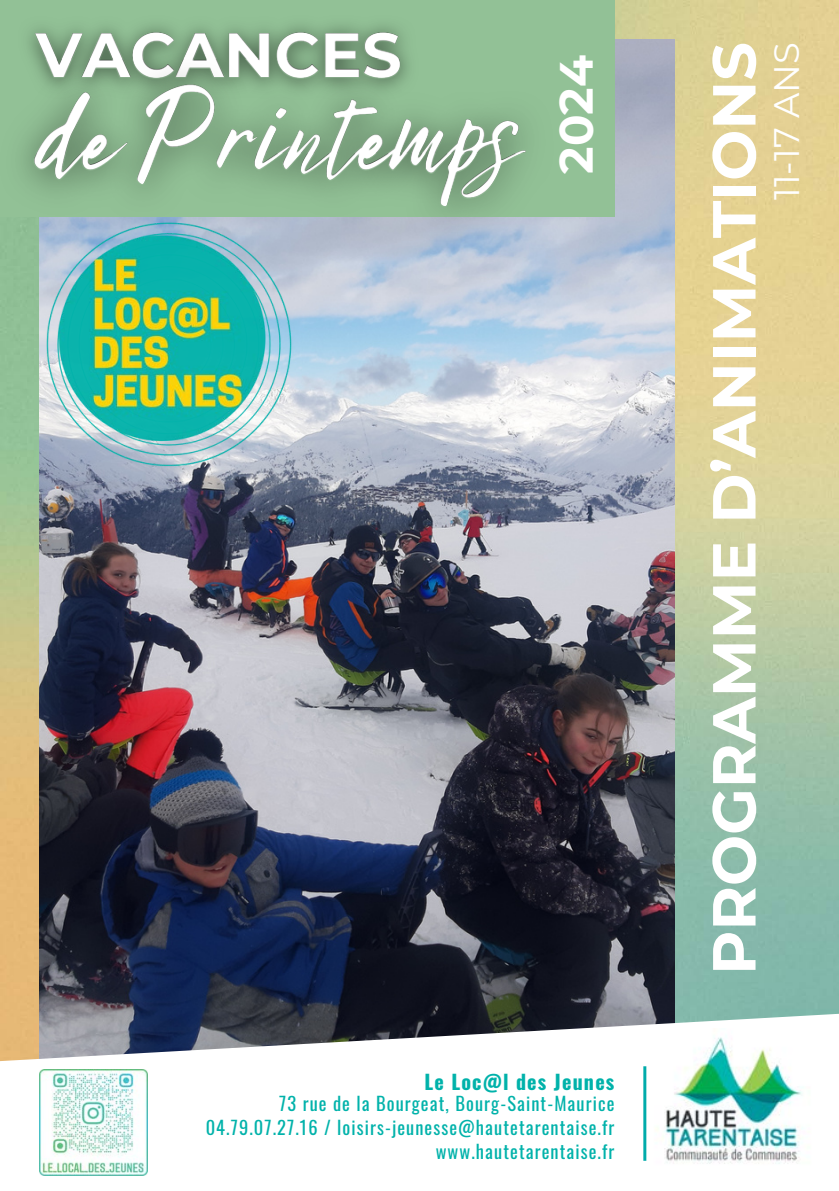
<style>
.page{position:relative;width:839px;height:1191px;background:#fff}
.page>*{position:absolute;margin:0;border:0;box-sizing:border-box;transform-origin:0 0}
.t1{font:700 60.6px "Montserrat";color:#fff}
.t2{font:700 46.6px "Montserrat";color:#fff}
.t3{font:35.4px "Montserrat";color:#fff}
.t4{font:700 20px "Oswald";letter-spacing:.06em;color:#00b2aa}
.t5{font:18.4px "Oswald";letter-spacing:.06em;color:#00b2aa}
</style>
<div class="page">
<img style="left:0;top:0;width:838px;height:1013px">
<img style="left:40px;top:39px;width:634px;height:974px">
<img style="left:40px;top:259px;width:253px;height:211px">
<div style="left:0;top:0;width:614px;height:216px;background:#92c196"></div>
<svg style="left:0;top:1013px;width:838px;height:49px"></svg>
<img style="left:824px;top:1048px;width:9px;height:14px">
<img style="left:40px;top:1069px;width:108px;height:107px">
<img style="left:635px;top:1029px;width:189px;height:135px">
<hr style="left:643px;top:1066px;width:3px;height:95px;background:#00abaa">
<img style="left:29px;top:25px;width:374px;height:15px">
<img style="left:0;top:40px;width:574px;height:219px">
<p class="t2" style="left:547px;top:174px;width:120px;rotate:-90deg">2024</p>
<p class="t4" style="left:424px;top:1066px;width:191px">Le Loc@l des Jeunes</p>
<p class="t5" style="left:279px;top:1089px;width:336px">73 rue de la Bourgeat, Bourg-Saint-Maurice</p>
<p class="t5" style="left:206px;top:1113px;width:410px">04.79.07.27.16 / loisirs-jeunesse@hautetarentaise.fr</p>
<h5 class="t5" style="left:435px;top:1137px;width:180px">www.hautetarentaise.fr</h5>
<p class="t1" style="left:696px;top:975px;width:934px;rotate:-90deg">PROGRAMME D’ANIMATIONS</p>
<p class="t3" style="left:764px;top:200px;width:159px;rotate:-90deg">11-17 ANS</p>
</div>
